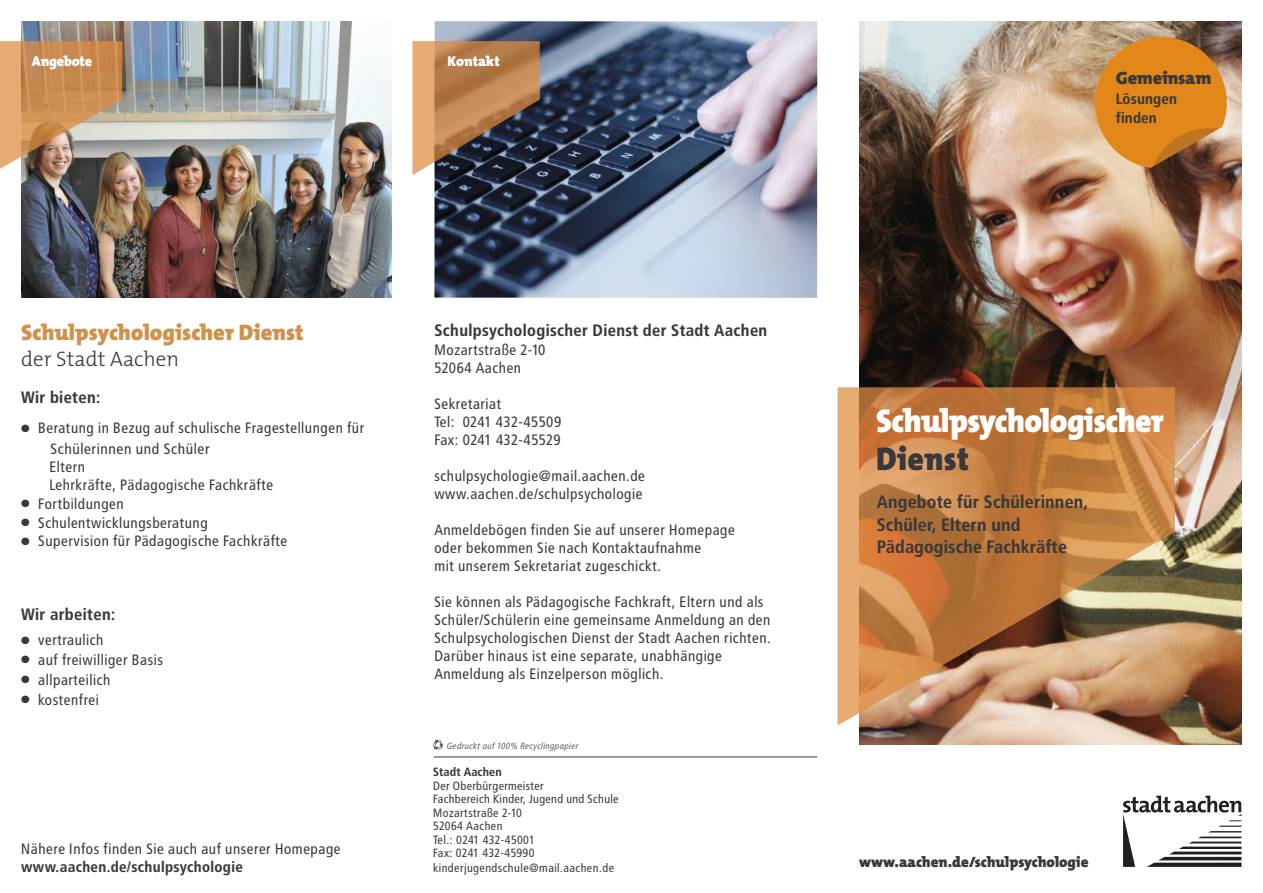
<style>
.page{position:relative;width:1263px;height:893px;background:#fff}
.page>*{position:absolute;margin:0;border:0;box-sizing:border-box;transform-origin:0 0}
.t1{font:900 33px "The Mix";letter-spacing:-.02em;color:#fff;scale:.96 1}
.t2{font:900 33px "The Mix";letter-spacing:.01em;color:#39383a;scale:.96 1}
.t3{font:900 22.5px "The Mix";color:#cf924d}
.t4{font:300 21px "The Mix";color:#39383a}
.t5{font:700 18px/22.8px "Transit";letter-spacing:-.01em;color:#39383a}
.t6{font:900 18px "The Mix";letter-spacing:-.01em;color:#39383a}
.t7{font:700 16.5px "Transit";color:#39383a}
.t8{font:15px/18px "Transit";color:#39383a}
.t9{font:700 15px/19.5px "Transit";color:#39383a}
.t10{font:900 15px "The Mix";color:#39383a}
.t11{font:900 14.25px "The Mix";letter-spacing:-.015em;color:#fff}
.t12{font:12px/13.6px "Transit";letter-spacing:-.01em;color:#39383a}
.t13{font:700 12px "Transit";letter-spacing:-.01em;color:#39383a}
.t14{font:italic 9px "Transit";color:#606061}
</style>
<div class="page">
<img style="left:859px;top:21px;width:383px;height:723px">
<div style="left:838px;top:387px;width:21px;height:338px;background:#e7aa72"></div>
<img style="left:859px;top:387px;width:316px;height:326px">
<img style="left:434px;top:21px;width:383px;height:277px">
<svg style="left:433px;top:740px;width:10px;height:10px"></svg>
<img style="left:21px;top:21px;width:370px;height:277px">
<svg style="left:412px;top:41px;width:23px;height:134px;background:#e8af7b"></svg>
<img style="left:434px;top:41px;width:106px;height:121px">
<div style="left:0;top:41px;width:21px;height:128px;background:#e7aa72"></div>
<img style="left:21px;top:41px;width:101px;height:116px">
<hr style="left:434px;top:757px;width:383px;height:1px;background:#39383a">
<svg style="left:1156px;top:795px;width:86px;height:72px"></svg>
<svg style="left:1123px;top:796px;width:118px;height:71px"></svg>
<img style="left:1157px;top:37px;width:70px;height:91px">
<p class="t11" style="left:32px;top:56px;width:62px">Angebote</p>
<p class="t11" style="left:447px;top:56px;width:54px">Kontakt</p>
<h2 class="t3" style="left:21px;top:324px;width:284px">Schulpsychologischer Dienst</h2>
<h3 class="t4" style="left:21px;top:351px;width:159px">der Stadt Aachen</h3>
<p class="t7" style="left:21px;top:390px;width:81px">Wir bieten:</p>
<p class="t8" style="left:50px;top:419px;width:316px;line-height:20.4px;text-indent:-29px">● Beratung in Bezug auf schulische Fragestellungen für<br>Schülerinnen und Schüler</p>
<p class="t8" style="left:49px;top:459px;width:226px">Eltern<br>Lehrkräfte, Pädagogische Fachkräfte</p>
<p class="t8" style="left:21px;top:496px;width:105px">● Fortbildungen</p>
<p class="t8" style="left:21px;top:515px;width:188px">● Schulentwicklungsberatung</p>
<p class="t8" style="left:21px;top:533px;width:268px">● Supervision für Pädagogische Fachkräfte</p>
<p class="t7" style="left:21px;top:607px;width:96px">Wir arbeiten:</p>
<p class="t8" style="left:21px;top:632px;width:84px">● vertraulich</p>
<p class="t8" style="left:21px;top:652px;width:144px">● auf freiwilliger Basis</p>
<p class="t8" style="left:21px;top:672px;width:91px">● allparteilich</p>
<p class="t8" style="left:21px;top:692px;width:80px">● kostenfrei</p>
<p class="t8" style="left:21px;top:841px;width:321px">Nähere Infos finden Sie auch auf unserer Homepage</p>
<p class="t9" style="left:21px;top:858px;width:223px">www.aachen.de/schulpsychologie</p>
<p class="t7" style="left:434px;top:324px;width:335px">Schulpsychologischer Dienst der Stadt Aachen</p>
<p class="t8" style="left:434px;top:342px;width:113px">Mozartstraße 2-10<br>52064 Aachen</p>
<p class="t8" style="left:434px;top:396px;width:129px">Sekretariat<br>Tel: 0241 432-45509<br>Fax: 0241 432-45529</p>
<p class="t8" style="left:434px;top:468px;width:213px">schulpsychologie@mail.aachen.de www.aachen.de/schulpsychologie</p>
<p class="t8" style="left:434px;top:522px;width:302px">Anmeldebögen finden Sie auf unserer Homepage oder bekommen Sie nach Kontaktaufnahme<br>mit unserem Sekretariat zugeschickt.</p>
<p class="t8" style="left:434px;top:594px;width:339px">Sie können als Pädagogische Fachkraft, Eltern und als Schüler/Schülerin eine gemeinsame Anmeldung an den Schulpsychologischen Dienst der Stadt Aachen richten.<br>Darüber hinaus ist eine separate, unabhängige Anmeldung als Einzelperson möglich.</p>
<p class="t14" style="left:446px;top:742px;width:133px">Gedruckt auf 100% Recyclingpapier</p>
<p class="t13" style="left:433px;top:767px;width:70px">Stadt Aachen</p>
<p class="t12" style="left:433px;top:780px;width:187px">Der Oberbürgermeister<br>Fachbereich Kinder, Jugend und Schule<br>Mozartstraße 2-10<br>52064 Aachen<br>Tel.: 0241 432-45001<br>Fax: 0241 432-45990 kinderjugendschule@mail.aachen.de</p>
<p class="t6" style="left:1116px;top:71px;width:97px">Gemeinsam</p>
<p class="t9" style="left:1116px;top:90px;width:63px">Lösungen finden</p>
<h1 class="t1" style="left:876px;top:408px;width:301px">Schulpsychologischer</h1>
<h1 class="t2" style="left:876px;top:446px;width:98px">Dienst</h1>
<p class="t5" style="left:877px;top:492px;width:213px">Angebote für Schülerinnen,<br>Schüler, Eltern und<br>Pädagogische Fachkräfte</p>
<p class="t10" style="left:859px;top:856px;width:231px">www.aachen.de/schulpsychologie</p>
</div>
